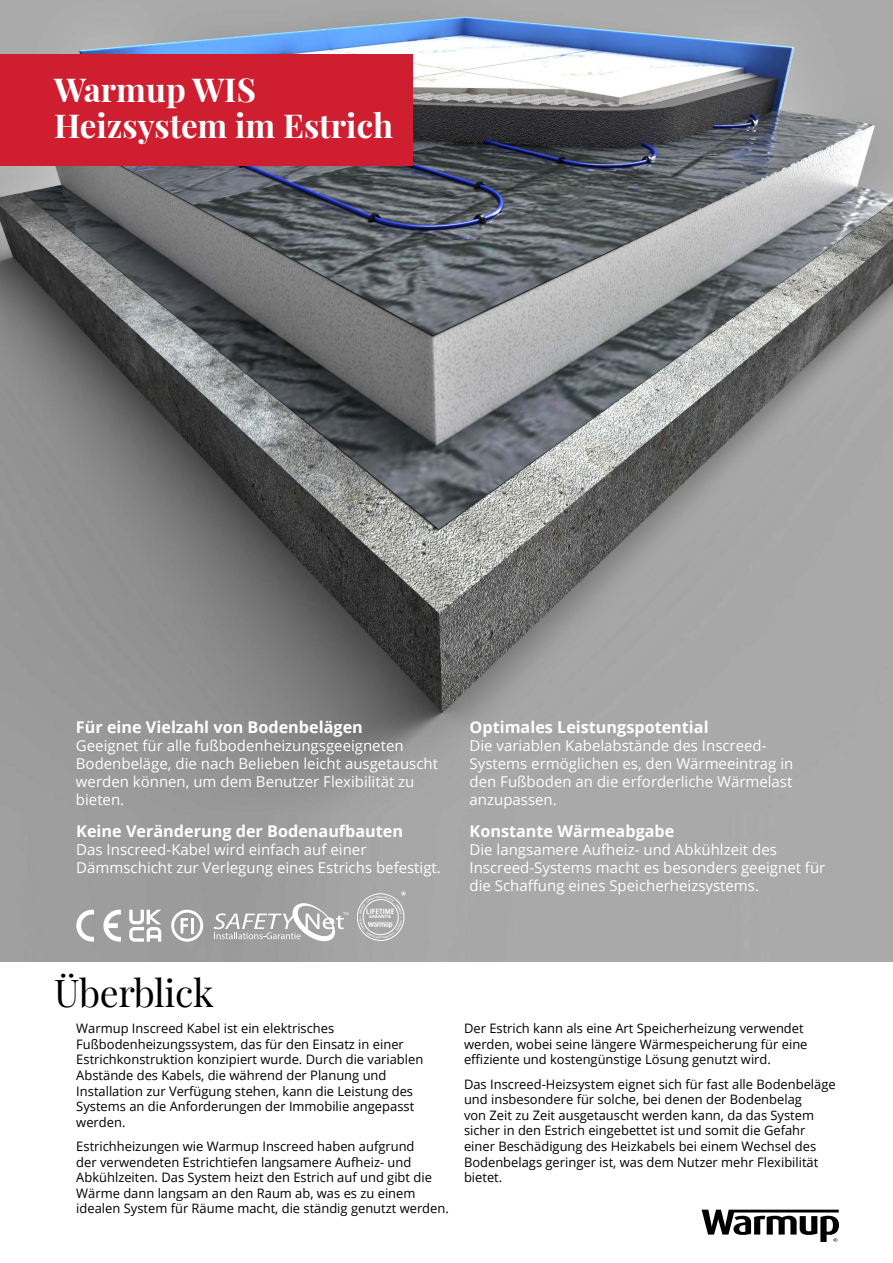
<style>
.page{position:relative;width:893px;height:1263px;background:#fff}
.page>*{position:absolute;margin:0;border:0;box-sizing:border-box;transform-origin:0 0}
.t1{font:37.5px "Playfair Display";letter-spacing:-.01em;color:#000}
.t2{font:700 33px/36px "Playfair Display";color:#fff}
.t3{font:700 16.2px "Open Sans";color:#fff}
.t4{font:15px/18px "Open Sans";color:#fff}
.t5{font:13.05px/15.6px "Open Sans";color:#000}
.t6{font:10.5px "Open Sans";color:#fff}
.t7{font:700 7.35px "Open Sans";color:#fff;scale:.87 1}
.t8{font:700 4.5px "Open Sans";color:#fff}
</style>
<div class="page">
<img style="left:0;top:0;width:893px;height:962px">
<div style="left:0;top:54px;width:412px;height:111px;background:#cf1e30"></div>
<svg style="left:702px;top:1209px;width:137px;height:33px"></svg>
<svg style="left:103px;top:910px;width:18px;height:31px"></svg>
<svg style="left:76px;top:910px;width:18px;height:31px"></svg>
<svg style="left:129px;top:910px;width:32px;height:32px"></svg>
<svg style="left:171px;top:910px;width:32px;height:32px"></svg>
<div style="left:357px;top:894px;width:47px;height:46px;border:1px solid #fff;border-radius:50%"></div>
<svg style="left:213px;top:903px;width:135px;height:38px;background:#b3b3b3"></svg>
<svg style="left:359px;top:896px;width:43px;height:42px;background:#b1b1b1"></svg>
<h2 class="t2" style="left:54px;top:69px;width:341px">Warmup WIS<br>Heizsystem im Estrich</h2>
<p class="t3" style="left:76px;top:716px;width:288px">Für eine Vielzahl von Bodenbelägen</p>
<p class="t4" style="left:76px;top:737px;width:364px">Geeignet für alle fußbodenheizungsgeeigneten Bodenbeläge, die nach Belieben leicht ausgetauscht werden können, um dem Benutzer Flexibilität zu bieten.</p>
<p class="t3" style="left:76px;top:820px;width:328px">Keine Veränderung der Bodenaufbauten</p>
<p class="t4" style="left:76px;top:840px;width:366px">Das Inscreed-Kabel wird einfach auf einer<br>Dämmschicht zur Verlegung eines Estrichs befestigt.</p>
<p class="t6" style="left:401px;top:888px;width:7px">*</p>
<p class="t7" style="left:366px;top:906px;width:34px">LIFETIME</p>
<p class="t8" style="left:369px;top:913px;width:24px">GARANTIE</p>
<p class="t3" style="left:470px;top:716px;width:241px">Optimales Leistungspotential</p>
<p class="t4" style="left:470px;top:737px;width:325px">Die variablen Kabelabstände des Inscreed-Systems ermöglichen es, den Wärmeeintrag in den Fußboden an die erforderliche Wärmelast anzupassen.</p>
<p class="t3" style="left:470px;top:820px;width:206px">Konstante Wärmeabgabe</p>
<p class="t4" style="left:470px;top:840px;width:357px">Die langsamere Aufheiz- und Abkühlzeit des<br>Inscreed-Systems macht es besonders geeignet für die Schaffung eines Speicherheizsystems.</p>
<h1 class="t1" style="left:54px;top:964px;width:161px">Überblick</h1>
<p class="t5" style="left:76px;top:1020px;width:348px">Warmup Inscreed Kabel ist ein elektrisches Fußbodenheizungssystem, das für den Einsatz in einer Estrichkonstruktion konzipiert wurde. Durch die variablen Abstände des Kabels, die während der Planung und Installation zur Verfügung stehen, kann die Leistung des Systems an die Anforderungen der Immobilie angepasst werden.</p>
<p class="t5" style="left:76px;top:1138px;width:374px">Estrichheizungen wie Warmup Inscreed haben aufgrund<br>der verwendeten Estrichtiefen langsamere Aufheiz- und Abkühlzeiten. Das System heizt den Estrich auf und gibt die Wärme dann langsam an den Raum ab, was es zu einem idealen System für Räume macht, die ständig genutzt werden.</p>
<p class="t5" style="left:464px;top:1020px;width:345px">Der Estrich kann als eine Art Speicherheizung verwendet werden, wobei seine längere Wärmespeicherung für eine effiziente und kostengünstige Lösung genutzt wird.</p>
<p class="t5" style="left:464px;top:1076px;width:373px">Das Inscreed-Heizsystem eignet sich für fast alle Bodenbeläge und insbesondere für solche, bei denen der Bodenbelag<br>von Zeit zu Zeit ausgetauscht werden kann, da das System sicher in den Estrich eingebettet ist und somit die Gefahr einer Beschädigung des Heizkabels bei einem Wechsel des Bodenbelags geringer ist, was dem Nutzer mehr Flexibilität bietet.</p>
</div>
